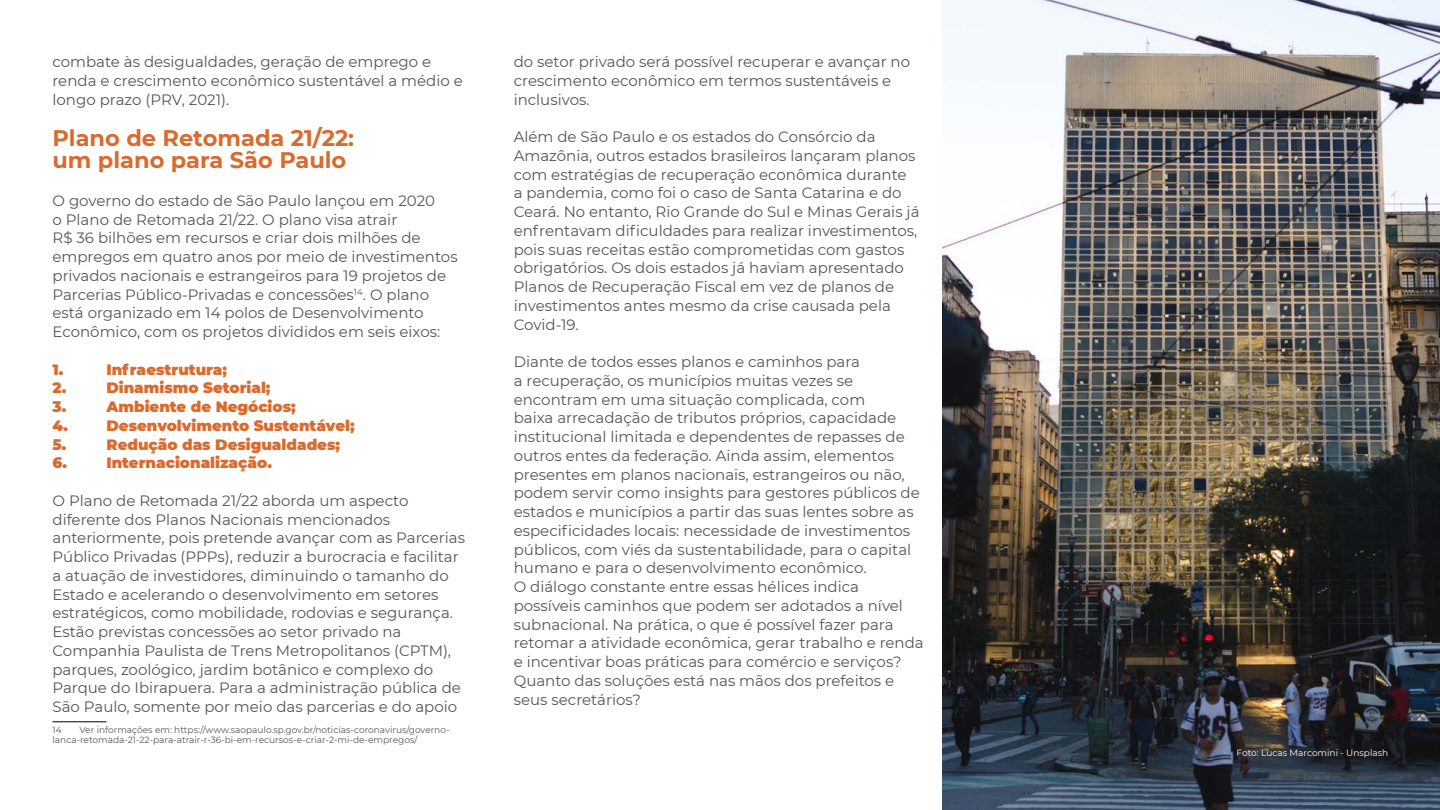
<style>
.page{position:relative;width:1440px;height:810px;background:#fff}
.page>*{position:absolute;margin:0;border:0;box-sizing:border-box;transform-origin:0 0}
.t1{font:700 22.5px/22.5px "Montserrat";color:#da6a2d}
.t2{font:15px/18.8px "Montserrat";color:#565556}
.t3{font:900 15px "Montserrat";color:#da6a2d}
.t4{font:9px/10.8px "Montserrat";color:#565656}
.t5{font:9px "Montserrat";color:#fff}
</style>
<div class="page">
<img style="left:943px;top:0;width:497px;height:810px">
<hr style="left:52px;top:721px;width:54px;height:1px;background:#000">
<p class="t2" style="left:52px;top:52px;width:412px">combate às desigualdades, geração de emprego e renda e crescimento econômico sustentável a médio e longo prazo (PRV, 2021).</p>
<h1 class="t1" style="left:52px;top:125px;width:303px">Plano de Retomada 21/22: um plano para São Paulo</h1>
<p class="t2" style="left:52px;top:191px;width:407px">O governo do estado de São Paulo lançou em 2020<br>o Plano de Retomada 21/22. O plano visa atrair<br>R$ 36 bilhões em recursos e criar dois milhões de empregos em quatro anos por meio de investimentos privados nacionais e estrangeiros para 19 projetos de Parcerias Público-Privadas e concessões<sup>14</sup>. O plano está organizado em 14 polos de Desenvolvimento Econômico, com os projetos divididos em seis eixos:</p>
<p class="t3" style="left:53px;top:358px;width:12px">1.</p>
<p class="t3" style="left:107px;top:358px;width:122px">Infraestrutura;</p>
<p class="t3" style="left:53px;top:377px;width:15px">2.</p>
<p class="t3" style="left:107px;top:377px;width:166px">Dinamismo Setorial;</p>
<p class="t3" style="left:53px;top:395px;width:15px">3.</p>
<p class="t3" style="left:107px;top:395px;width:191px">Ambiente de Negócios;</p>
<p class="t3" style="left:53px;top:414px;width:17px">4.</p>
<p class="t3" style="left:107px;top:414px;width:250px">Desenvolvimento Sustentável;</p>
<p class="t3" style="left:53px;top:433px;width:15px">5.</p>
<p class="t3" style="left:107px;top:433px;width:235px">Redução das Desigualdades;</p>
<p class="t3" style="left:53px;top:452px;width:16px">6.</p>
<p class="t3" style="left:107px;top:452px;width:167px">Internacionalização.</p>
<p class="t2" style="left:53px;top:491px;width:414px">O Plano de Retomada 21/22 aborda um aspecto diferente dos Planos Nacionais mencionados anteriormente, pois pretende avançar com as Parcerias Público Privadas (PPPs), reduzir a burocracia e facilitar a atuação de investidores, diminuindo o tamanho do Estado e acelerando o desenvolvimento em setores estratégicos, como mobilidade, rodovias e segurança.<br>Estão previstas concessões ao setor privado na Companhia Paulista de Trens Metropolitanos (CPTM), parques, zoológico, jardim botânico e complexo do Parque do Ibirapuera. Para a administração pública de São Paulo, somente por meio das parcerias e do apoio</p>
<p class="t4" style="left:52px;top:724px;width:11px">14</p>
<p class="t4" style="left:52px;top:724px;width:399px;text-indent:27px">Ver informações em: https://www.saopaulo.sp.gov.br/noticias-coronavirus/governo&shy;lanca-retomada-21-22-para-atrair-r-36-bi-em-recursos-e-criar-2-mi-de-empregos/</p>
<p class="t2" style="left:514px;top:52px;width:398px">do setor privado será possível recuperar e avançar no crescimento econômico em termos sustentáveis e inclusivos.</p>
<p class="t2" style="left:514px;top:127px;width:407px">Além de São Paulo e os estados do Consórcio da Amazônia, outros estados brasileiros lançaram planos com estratégias de recuperação econômica durante<br>a pandemia, como foi o caso de Santa Catarina e do Ceará. No entanto, Rio Grande do Sul e Minas Gerais já enfrentavam dificuldades para realizar investimentos, pois suas receitas estão comprometidas com gastos obrigatórios. Os dois estados já haviam apresentado Planos de Recuperação Fiscal em vez de planos de investimentos antes mesmo da crise causada pela Covid-19.</p>
<p class="t2" style="left:514px;top:352px;width:412px">Diante de todos esses planos e caminhos para<br>a recuperação, os municípios muitas vezes se encontram em uma situação complicada, com<br>baixa arrecadação de tributos próprios, capacidade institucional limitada e dependentes de repasses de outros entes da federação. Ainda assim, elementos presentes em planos nacionais, estrangeiros ou não, podem servir como insights para gestores públicos de estados e municípios a partir das suas lentes sobre as especificidades locais: necessidade de investimentos públicos, com viés da sustentabilidade, para o capital humano e para o desenvolvimento econômico.<br>O diálogo constante entre essas hélices indica possíveis caminhos que podem ser adotados a nível subnacional. Na prática, o que é possível fazer para retomar a atividade econômica, gerar trabalho e renda e incentivar boas práticas para comércio e serviços?<br>Quanto das soluções está nas mãos dos prefeitos e seus secretários?</p>
<p class="t5" style="left:1237px;top:747px;width:153px">Foto: Lucas Marcomini - Unsplash</p>
</div>
